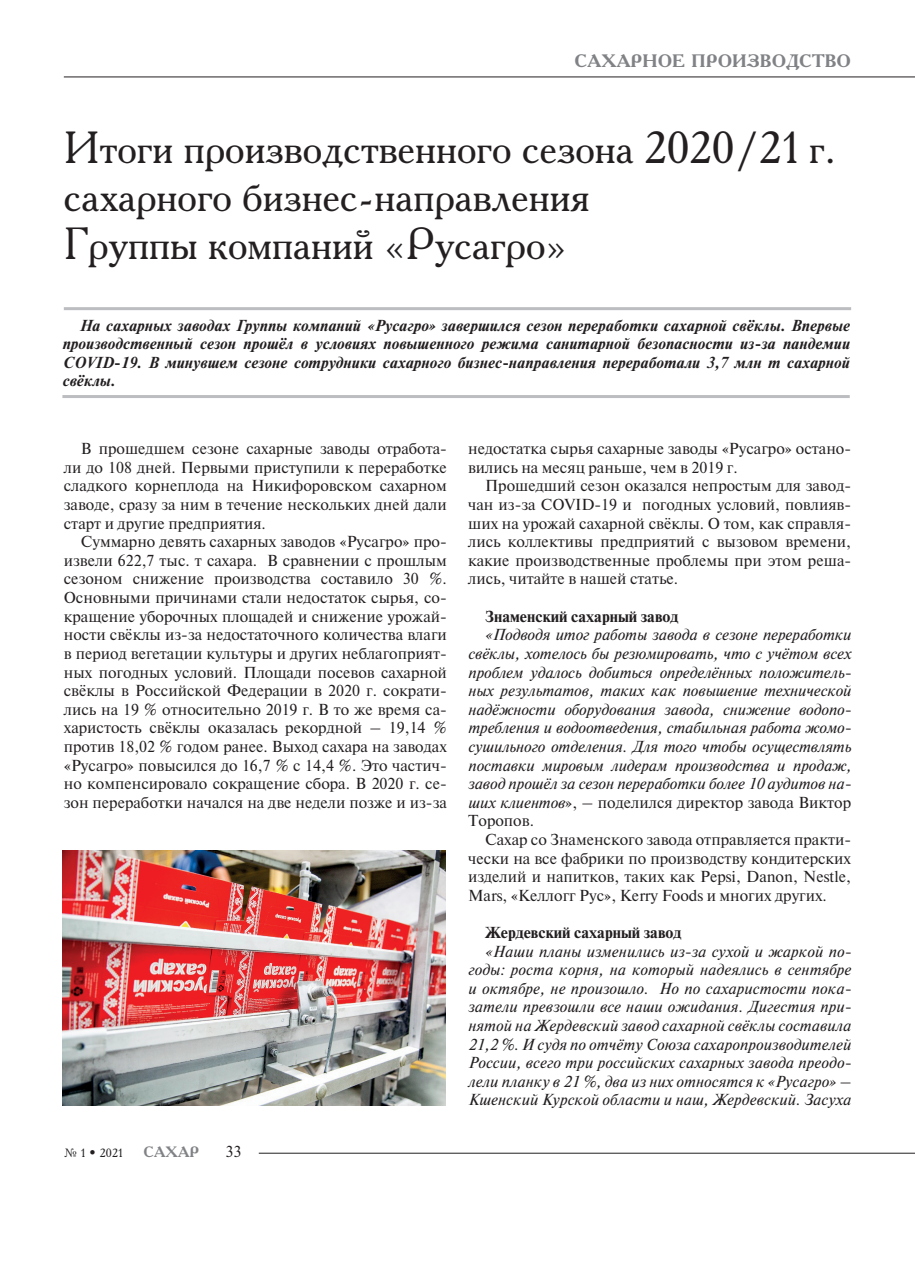
<style>
.page{position:relative;width:915px;height:1276px;background:#fff}
.page>*{position:absolute;margin:0;border:0;box-sizing:border-box;transform-origin:0 0}
.t1{font:45px/48px "Academy C";color:#231f20}
.t2{font:700 18px "Academy";color:#808285}
.t3{font:15px/18.6px "Newton C";color:#231f20;text-align:justify}
.t4{font:italic 15px/18.6px "Newton C";letter-spacing:.005em;color:#231f20;text-align:justify}
.t5{font:italic 700 15px/18.6px "Newton C";letter-spacing:.01em;color:#231f20;text-align:justify}
.t6{font:700 15px "Newton C";color:#231f20}
.t7{font:700 15px "Academy C";color:#808285}
.t8{font:12px "Academy C";color:#231f20}
.s1{font-style:normal}
</style>
<div class="page">
<hr style="left:259px;top:1152px;width:655px;height:1px;background:#231f20">
<hr style="left:64px;top:77px;width:850px;height:1px;background:#231f20">
<img style="left:62px;top:850px;width:383px;height:255px">
<hr style="left:64px;top:307px;width:786px;height:3px;background:#bcbdc0">
<hr style="left:62px;top:395px;width:787px;height:3px;background:#bcbdc0">
<p class="t2" style="left:574px;top:49px;width:278px">САХАРНОЕ ПРОИЗВОДСТВО</p>
<h1 class="t1" style="left:64px;top:123px;width:773px">Итоги производственного сезона 2020/21 г. сахарного бизнес-направления<br>Группы компаний «Русагро»</h1>
<p class="t5" style="left:62px;top:316px;width:788px;text-indent:17px">На сахарных заводах Группы компаний «Русагро» завершился сезон переработки сахарной свёклы. Впервые производственный сезон прошёл в условиях повышенного режима санитарной безопасности из-за пандемии COVID-19. В минувшем сезоне сотрудники сахарного бизнес-направления переработали 3,7 млн т сахарной свёклы.</p>
<p class="t3" style="left:64px;top:439px;width:384px;text-indent:17px">В прошедшем сезоне сахарные заводы отработа&shy;ли до 108 дней. Первыми приступили к переработке сладкого корнеплода на Никифоровском сахарном заводе, сразу за ним в течение нескольких дней дали старт и другие предприятия.</p>
<p class="t3" style="left:64px;top:532px;width:384px;text-indent:17px">Суммарно девять сахарных заводов «Русагро» про&shy;извели 622,7 тыс. т сахара. В сравнении с прошлым сезоном снижение производства составило 30 %.<br>Основными причинами стали недостаток сырья, со&shy;кращение уборочных площадей и снижение урожай&shy;ности свёклы из-за недостаточного количества влаги в период вегетации культуры и других неблагоприят&shy;ных погодных условий. Площади посевов сахарной свёклы в Российской Федерации в 2020 г. сократи&shy;лись на 19 % относительно 2019 г. В то же время са&shy;харистость свёклы оказалась рекордной – 19,14 % против 18,02 % годом ранее. Выход сахара на заводах «Русагро» повысился до 16,7 % с 14,4 %. Это частич&shy;но компенсировало сокращение сбора. В 2020 г. се&shy;зон переработки начался на две недели позже и из-за</p>
<p class="t8" style="left:64px;top:1145px;width:60px">№ 1 • 2021</p>
<p class="t7" style="left:143px;top:1141px;width:57px">САХАР</p>
<p class="t3" style="left:225px;top:1142px;width:17px">33</p>
<p class="t3" style="left:468px;top:439px;width:384px">недостатка сырья сахарные заводы «Русагро» остано&shy;вились на месяц раньше, чем в 2019 г.</p>
<p class="t3" style="left:468px;top:477px;width:384px;text-indent:17px">Прошедший сезон оказался непростым для завод&shy;чан из-за COVID-19 и погодных условий, повлияв&shy;ших на урожай сахарной свёклы. О том, как справля&shy;лись коллективы предприятий с вызовом времени, какие производственные проблемы при этом реша&shy;лись, читайте в нашей статье.</p>
<p class="t6" style="left:485px;top:607px;width:195px">Знаменский сахарный завод</p>
<p class="t4" style="left:468px;top:625px;width:384px;text-indent:17px">«Подводя итог работы завода в сезоне переработки свёклы, хотелось бы резюмировать, что с учётом всех проблем удалось добиться определённых положитель&shy;ных результатов, таких как повышение технической надёжности оборудования завода, снижение водопо&shy;требления и водоотведения, стабильная работа жомо&shy;сушильного отделения. Для того чтобы осуществлять поставки мировым лидерам производства и продаж, завод прошёл за сезон переработки более 10 аудитов на&shy;ших клиентов<span class="s1">», – поделился директор завода Виктор Торопов.</span></p>
<p class="t3" style="left:468px;top:830px;width:384px;text-indent:17px">Сахар со Знаменского завода отправляется практи&shy;чески на все фабрики по производству кондитерских изделий и напитков, таких как Pepsi, Danon, Nestle, Mars, «Келлогг Рус», Kerry Foods и многих других.</p>
<p class="t6" style="left:485px;top:923px;width:198px">Жердевский сахарный завод</p>
<p class="t4" style="left:468px;top:942px;width:384px;text-indent:17px">«Наши планы изменились из-за сухой и жаркой по&shy;годы: роста корня, на который надеялись в сентябре и октябре, не произошло. Но по сахаристости пока&shy;затели превзошли все наши ожидания. Дигестия при&shy;нятой на Жердевский завод сахарной свёклы составила 21,2 %. И судя по отчёту Союза сахаропроизводителей России, всего три российских сахарных завода преодо&shy;лели планку в 21 %, два из них относятся к «Русагро» – Кшенский Курской области и наш, Жердевский. Засуха</p>
</div>
